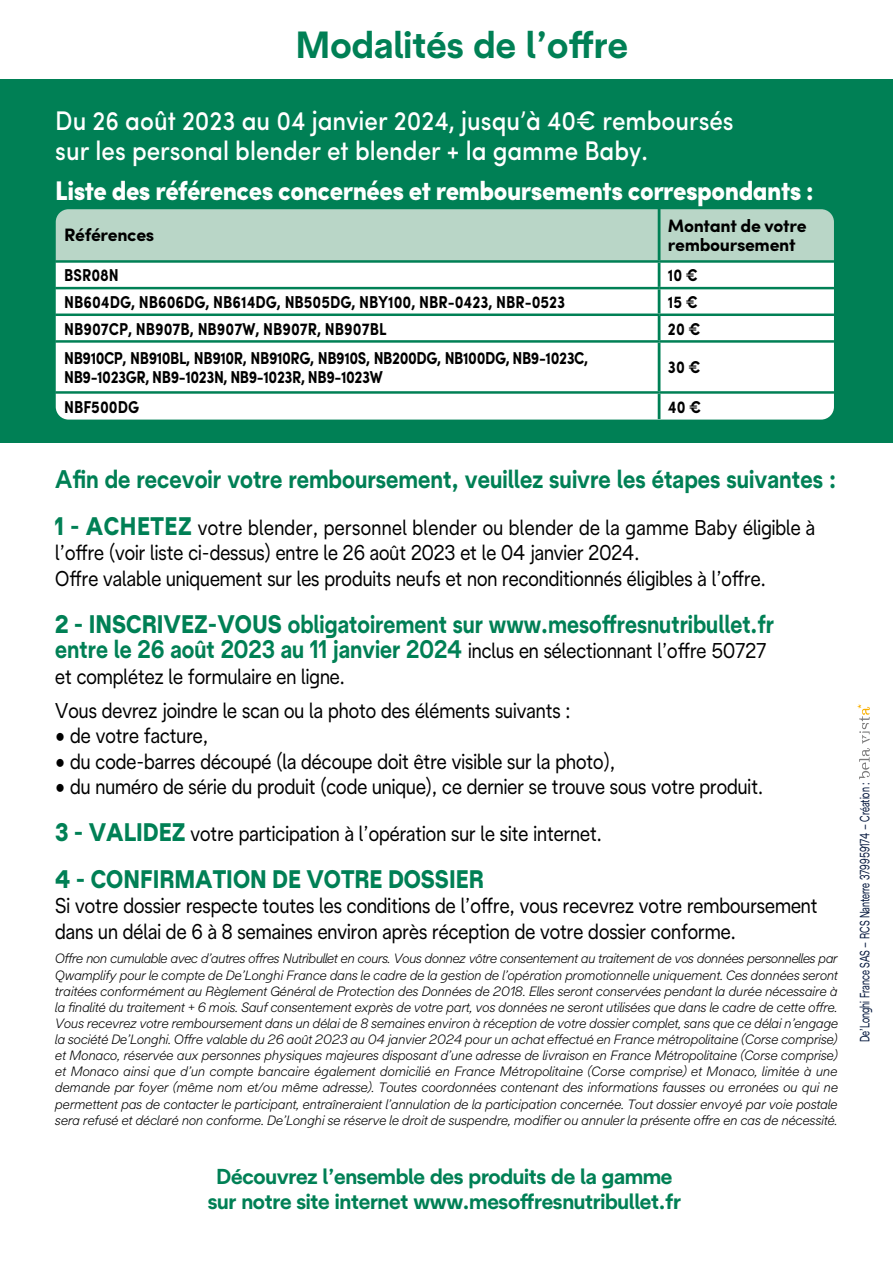
<style>
.page{position:relative;width:893px;height:1263px;background:#fff}
.page>*{position:absolute;margin:0;border:0;box-sizing:border-box;transform-origin:0 0}
.t1{font:700 37.8px "De Longhi Sans";color:#008055}
.t2{font:500 27px/30px "Sofia Pro";color:#fff;scale:.9 1}
.t3{font:900 27px "Sofia Pro";letter-spacing:-.02em;color:#fff;scale:.9 1}
.t4{font:700 25.5px "De Longhi Sans";color:#008055;scale:.9 1}
.t5{font:700 25.35px "De Longhi Sans";color:#008055;scale:.88 1}
.t6{font:900 25.35px "De Longhi Sans";color:#008055;scale:.88 1}
.t7{font:700 21.6px/24.3px "De Longhi Sans";letter-spacing:-.015em;color:#008055;text-align:center}
.t8{font:21.45px/25.5px "De Longhi Sans";color:#000;scale:.88 1}
.t9{font:700 18px/18.8px "Sofia Pro";letter-spacing:-.02em;color:#000}
.t10{font:700 17.25px "Sofia Pro";color:#000;scale:.85 1}
.t11{font:700 17.25px/18.8px "Sofia Pro";letter-spacing:-.03em;color:#000;scale:.85 1}
.t12{font:italic 300 13.5px/16px "De Longhi Sans";color:#000;text-align:justify}
.t13{font:13.5px "De Longhi Sans";color:#03163c;scale:.7 1}
.s1{font-weight:900;font-size:25.35px;color:#008055}
.s2{font-weight:900}
.s3{font-weight:700;font-size:25.35px;color:#008055}
</style>
<div class="page">
<div style="left:0;top:79px;width:893px;height:363px;background:#008055"></div>
<svg style="left:858px;top:704px;width:12px;height:75px"></svg>
<div style="left:56px;top:209px;width:778px;height:51px;background:#b9d6c7"></div>
<div style="left:56px;top:263px;width:778px;height:157px;background:#fff"></div>
<hr style="left:658px;top:209px;width:2px;height:51px;background:#008055">
<hr style="left:658px;top:263px;width:2px;height:24px;background:#008055">
<hr style="left:658px;top:289px;width:2px;height:24px;background:#008055">
<hr style="left:658px;top:316px;width:2px;height:24px;background:#008055">
<hr style="left:658px;top:343px;width:2px;height:48px;background:#008055">
<hr style="left:658px;top:394px;width:2px;height:25px;background:#008055">
<hr style="left:55px;top:287px;width:604px;height:2px;background:#008055">
<hr style="left:659px;top:287px;width:175px;height:2px;background:#008055">
<hr style="left:55px;top:313px;width:604px;height:3px;background:#008055">
<hr style="left:659px;top:313px;width:175px;height:3px;background:#008055">
<hr style="left:55px;top:340px;width:604px;height:3px;background:#008055">
<hr style="left:659px;top:340px;width:175px;height:3px;background:#008055">
<hr style="left:55px;top:391px;width:604px;height:3px;background:#008055">
<hr style="left:659px;top:391px;width:175px;height:3px;background:#008055">
<h1 class="t1" style="left:295px;top:22px;width:334px">Modalités de l’offre</h1>
<h2 class="t2" style="left:55px;top:103px;width:755px">Du 26 août 2023 au 04 janvier 2024, jusqu’à 40€ remboursés sur les personal blender et blender + la gamme Baby.</h2>
<h2 class="t3" style="left:55px;top:169px;width:844px">Liste des références concernées et remboursements correspondants :</h2>
<h3 class="t9" style="left:64px;top:225px;width:92px">Références</h3>
<h3 class="t9" style="left:668px;top:215px;width:140px">Montant de votre remboursement</h3>
<p class="t10" style="left:64px;top:262px;width:66px">BSR08N</p>
<p class="t10" style="left:668px;top:262px;width:37px">10 €</p>
<p class="t10" style="left:64px;top:289px;width:591px">NB604DG, NB606DG, NB614DG, NB505DG, NBY100, NBR-0423, NBR-0523</p>
<p class="t10" style="left:668px;top:289px;width:37px">15 €</p>
<p class="t10" style="left:64px;top:315px;width:381px">NB907CP, NB907B, NB907W, NB907R, NB907BL</p>
<p class="t10" style="left:668px;top:315px;width:40px">20 €</p>
<p class="t11" style="left:64px;top:347px;width:618px">NB910CP, NB910BL, NB910R, NB910RG, NB910S, NB200DG, NB100DG, NB9-1023C,<br>NB9-1023GR, NB9-1023N, NB9-1023R, NB9-1023W</p>
<p class="t10" style="left:668px;top:354px;width:40px">30 €</p>
<p class="t10" style="left:64px;top:394px;width:90px">NBF500DG</p>
<p class="t10" style="left:668px;top:394px;width:41px">40 €</p>
<h3 class="t4" style="left:55px;top:464px;width:869px">Afin de recevoir votre remboursement, veuillez suivre les étapes suivantes :</h3>
<p class="t8" style="left:55px;top:514px;width:865px"><span class="s1">1 - ACHETEZ</span> votre blender, personnel blender ou blender de la gamme Baby éligible à l’offre (voir liste ci-dessus) entre le 26 août 2023 et le 04 janvier 2024.<br>Offre valable uniquement sur les produits neufs et non reconditionnés éligibles à l’offre.</p>
<h3 class="t5" style="left:55px;top:608px;width:818px"><span class="s2">2 - INSCRIVEZ-VOUS</span> obligatoirement sur www.mesoffresnutribullet.fr</h3>
<h3 class="t8" style="left:55px;top:637px;width:810px"><span class="s3">entre le 26 août 2023 au 11 janvier 2024</span> inclus en sélectionnant l’offre 50727 et complétez le formulaire en ligne.</h3>
<h3 class="t8" style="left:55px;top:697px;width:587px">Vous devrez joindre le scan ou la photo des éléments suivants :</h3>
<h3 class="t8" style="left:55px;top:722px;width:175px">• de votre facture,</h3>
<h3 class="t8" style="left:55px;top:748px;width:637px">• du code-barres découpé (la découpe doit être visible sur la photo),</h3>
<h3 class="t8" style="left:55px;top:763px;width:806px;line-height:46.8px">• du numéro de série du produit (code unique), ce dernier se trouve sous votre produit.<br><span class="s1">3 - VALIDEZ</span> votre participation à l’opération sur le site internet.</h3>
<h3 class="t6" style="left:55px;top:863px;width:488px">4 - CONFIRMATION DE VOTRE DOSSIER</h3>
<h3 class="t8" style="left:55px;top:893px;width:868px">Si votre dossier respecte toutes les conditions de l’offre, vous recevrez votre remboursement dans un délai de 6 à 8 semaines environ après réception de votre dossier conforme.</h3>
<p class="t12" style="left:55px;top:950px;width:784px">Offre non cumulable avec d’autres offres Nutribullet en cours. Vous donnez vôtre consentement au traitement de vos données personnelles par Qwamplify pour le compte de De’Longhi France dans le cadre de la gestion de l’opération promotionnelle uniquement. Ces données seront traitées conformément au Règlement Général de Protection des Données de 2018. Elles seront conservées pendant la durée nécessaire à la finalité du traitement + 6 mois. Sauf consentement exprès de votre part, vos données ne seront utilisées que dans le cadre de cette offre.<br>Vous recevrez votre remboursement dans un délai de 8 semaines environ à réception de votre dossier complet, sans que ce délai n’engage la société De’Longhi. Offre valable du 26 août 2023 au 04 janvier 2024 pour un achat effectué en France métropolitaine (Corse comprise) et Monaco, réservée aux personnes physiques majeures disposant d’une adresse de livraison en France Métropolitaine (Corse comprise) et Monaco ainsi que d’un compte bancaire également domicilié en France Métropolitaine (Corse comprise) et Monaco, limitée à une demande par foyer (même nom et/ou même adresse). Toutes coordonnées contenant des informations fausses ou erronées ou qui ne permettent pas de contacter le participant, entraîneraient l’annulation de la participation concernée. Tout dossier envoyé par voie postale sera refusé et déclaré non conforme. De’Longhi se réserve le droit de suspendre, modifier ou annuler la présente offre en cas de nécessité.</p>
<h3 class="t7" style="left:208px;top:1164px;width:475px">Découvrez l’ensemble des produits de la gamme sur notre site internet www.mesoffresnutribullet.fr</h3>
<p class="t13" style="left:856px;top:1042px;width:372px;rotate:-90deg">De’Longhi France SAS – RCS Nanterre 379959174 – Création :</p>
</div>
